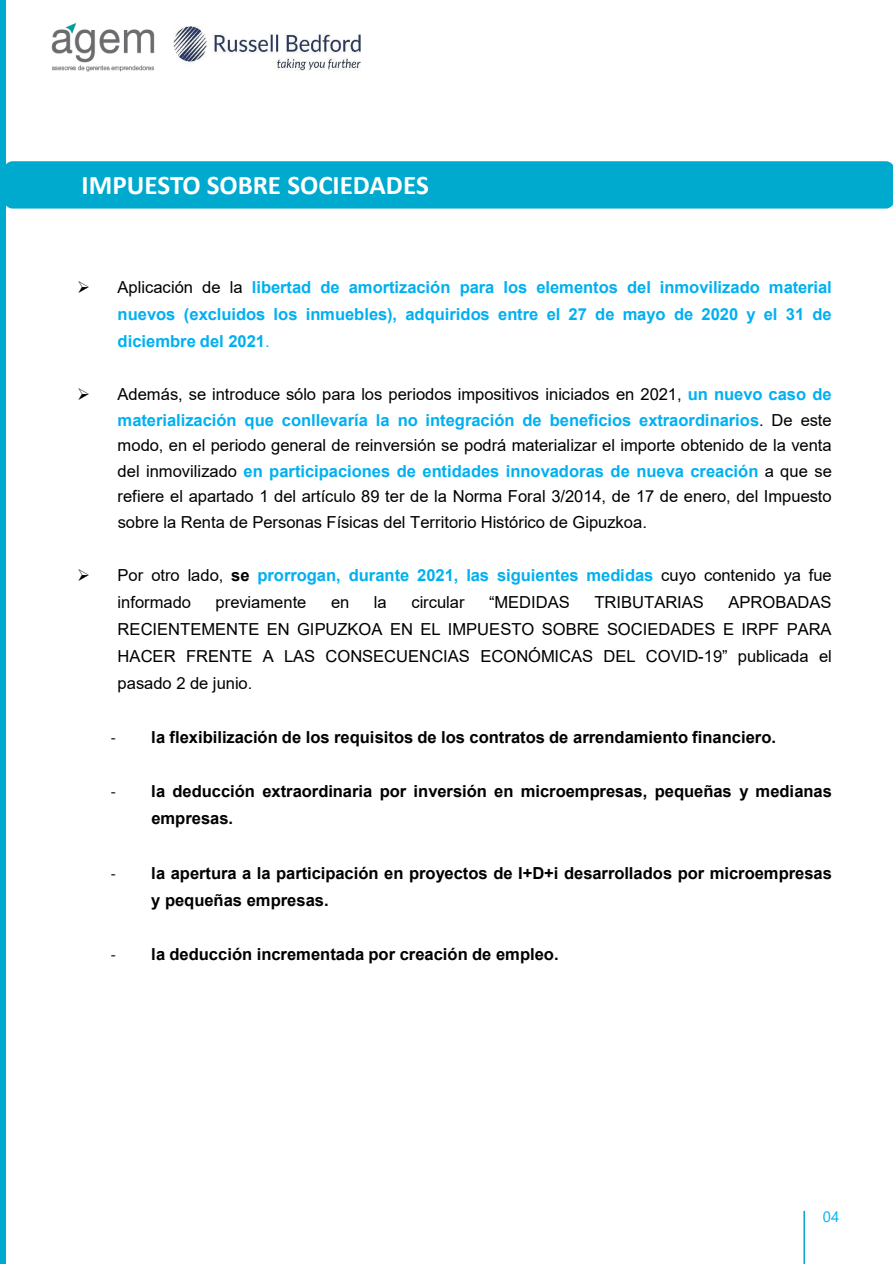
<style>
.page{position:relative;width:893px;height:1264px;background:#fff}
.page>*{position:absolute;margin:0;border:0;box-sizing:border-box;transform-origin:0 0}
.t1{font:700 27px "Calibri";color:#fff}
.t2{font:16.5px/25.5px "Arial";color:#000;text-align:justify}
.t3{font:700 16.5px/27px "Arial";color:#000}
.t4{font:700 16.5px/27px "Arial";color:#00b0f0;text-align:justify}
.t5{font:15px "Segoe UI";color:#00b0f0}
.s1{color:#000}
.s2{font-weight:400;color:#000}
.s3{font-weight:400}
.s4{font-weight:700;color:#00b0f0}
.s5{font-family:"Calibri";font-weight:400}
</style>
<div class="page">
<div style="left:0;top:0;width:5px;height:1263px;background:#00a9ce"></div>
<hr style="left:803px;top:1210px;width:1px;height:53px;background:#00a9ce">
<img style="left:174px;top:26px;width:186px;height:45px">
<img style="left:51px;top:22px;width:104px;height:50px">
<div style="left:5px;top:161px;width:887px;height:47px;background:#00a9ce"></div>
<p class="t1" style="left:82px;top:166px;width:349px">IMPUESTO SOBRE SOCIEDADES</p>
<p class="t4" style="left:118px;top:274px;width:715px;text-indent:-40px"><span class="s1">➢</span> <span class="s2">Aplicación de la</span> libertad de amortización para los elementos del inmovilizado material nuevos (excluidos los inmuebles), adquiridos entre el 27 de mayo de 2020 y el 31 de diciembre del 2021<span class="s3">.</span></p>
<p class="t2" style="left:118px;top:381px;width:715px;text-indent:-40px">➢ Además, se introduce sólo para los periodos impositivos iniciados en 2021, <span class="s4">un nuevo caso de materialización que conllevaría la no integración de beneficios extraordinarios</span>. De este modo, en el periodo general de reinversión se podrá materializar el importe obtenido de la venta del inmovilizado <span class="s4">en participaciones de entidades innovadoras de nueva creación</span> a que se refiere el apartado 1 del artículo 89 ter de la Norma Foral 3/2014, de 17 de enero, del Impuesto sobre la Renta de Personas Físicas del Territorio Histórico de Gipuzkoa.</p>
<p class="t4" style="left:118px;top:562px;width:715px;text-indent:-40px"><span class="s1">➢</span> <span class="s2">Por otro lado,</span> <span class="s1">se</span> prorrogan, durante 2021, las siguientes medidas <span class="s2">cuyo contenido ya fue informado</span></p>
<p class="t2" style="left:118px;top:588px;width:715px;line-height:27px;text-indent:611px">APROBADAS RECIENTEMENTE EN GIPUZKOA EN EL IMPUESTO SOBRE SOCIEDADES E IRPF PARA HACER FRENTE A LAS CONSECUENCIAS ECONÓMICAS DEL COVID-19” publicada el pasado 2 de junio.</p>
<p class="t3" style="left:111px;top:724px;width:666px"><span class="s5">-</span> la flexibilización de los requisitos de los contratos de arrendamiento financiero.</p>
<p class="t3" style="left:151px;top:778px;width:682px;text-indent:-41px"><span class="s5">-</span> la deducción extraordinaria por inversión en microempresas, pequeñas y medianas empresas.</p>
<p class="t3" style="left:151px;top:859px;width:682px;text-indent:-40px"><span class="s5">-</span> la apertura a la participación en proyectos de I+D+i desarrollados por microempresas y pequeñas empresas.</p>
<p class="t3" style="left:111px;top:940px;width:449px"><span class="s5">-</span> la deducción incrementada por creación de empleo.</p>
<p class="t2" style="left:215px;top:589px;width:92px">previamente</p>
<p class="t2" style="left:331px;top:589px;width:20px">en</p>
<p class="t2" style="left:374px;top:589px;width:14px">la</p>
<p class="t2" style="left:411px;top:589px;width:55px">circular</p>
<p class="t2" style="left:489px;top:589px;width:82px">“MEDIDAS</p>
<p class="t2" style="left:594px;top:589px;width:111px">TRIBUTARIAS</p>
<p class="t5" style="left:822px;top:1201px;width:18px">04</p>
</div>
